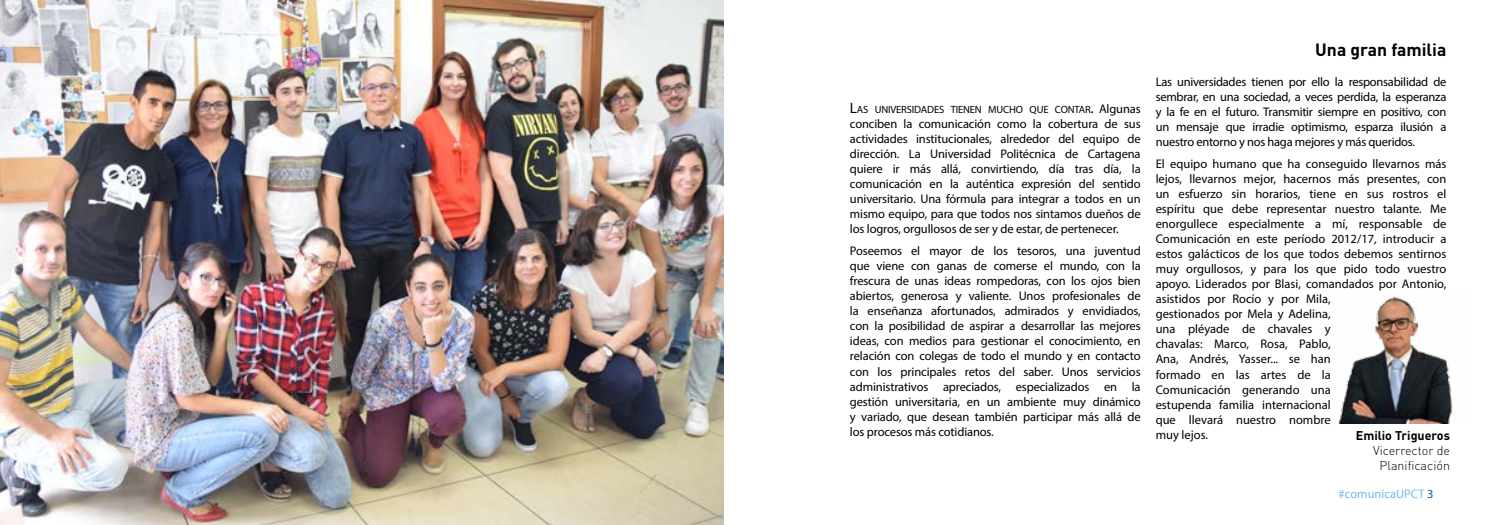
<style>
.page{position:relative;width:1489px;height:525px;background:#fff}
.page>*{position:absolute;margin:0;border:0;box-sizing:border-box;transform-origin:0 0}
.t1{font:700 17.5px "DIN Pro";color:#000}
.t2{font:12.5px/15px "Myriad Pro";color:#000;text-align:justify}
.t3{font:300 12.5px/15px "DIN Pro";color:#000;text-align:center}
.t4{font:700 12.5px "DIN Pro";color:#000}
.t5{font:12.5px "Myriad Pro";color:#77bbe6}
.t6{font:10.5px "Myriad Pro";letter-spacing:-.015em;color:#000}
.s1{font-size:15px}
.s2{font-size:12.5px}
.s3{color:#0067a7}
</style>
<div class="page">
<img style="left:0;top:0;width:723px;height:524px">
<img style="left:1338px;top:296px;width:114px;height:127px">
<p class="t6" style="left:850px;top:103px;width:292px"><span class="s1">L</span>AS UNIVERSIDADES TIENEN MUCHO QUE CONTAR<span class="s1">.</span> <span class="s2">Algunas</span></p>
<p class="t2" style="left:850px;top:116px;width:292px">conciben la comunicación como la cobertura de sus actividades institucionales, alrededor del equipo de dirección. La Universidad Politécnica de Cartagena quiere ir más allá, convirtiendo, día tras día, la comunicación en la auténtica expresión del sentido universitario. Una fórmula para integrar a todos en un mismo equipo, para que todos nos sintamos dueños de los logros, orgullosos de ser y de estar, de pertenecer.</p>
<p class="t2" style="left:850px;top:243px;width:292px">Poseemos el mayor de los tesoros, una juventud que viene con ganas de comerse el mundo, con la frescura de unas ideas rompedoras, con los ojos bien abiertos, generosa y valiente. Unos profesionales de la enseñanza afortunados, admirados y envidiados, con la posibilidad de aspirar a desarrollar las mejores ideas, con medios para gestionar el conocimiento, en relación con colegas de todo el mundo y en contacto con los principales retos del saber. Unos servicios administrativos apreciados, especializados en la gestión universitaria, en un ambiente muy dinámico y variado, que desean también participar más allá de los procesos más cotidianos.</p>
<h1 class="t1" style="left:1315px;top:35px;width:133px">Una gran familia</h1>
<p class="t2" style="left:1155px;top:74px;width:292px">Las universidades tienen por ello la responsabilidad de sembrar, en una sociedad, a veces perdida, la esperanza y la fe en el futuro. Transmitir siempre en positivo, con un mensaje que irradie optimismo, esparza ilusión a nuestro entorno y nos haga mejores y más queridos.</p>
<p class="t2" style="left:1155px;top:156px;width:292px;text-align:left">El equipo humano que ha conseguido llevarnos más lejos, llevarnos mejor, hacernos más presentes, con un esfuerzo sin horarios, tiene en sus rostros el espíritu que debe representar nuestro talante. Me enorgullece especialmente a mí, responsable de Comunicación en este período 2012/17, introducir a estos galácticos de los que todos debemos sentirnos muy orgullosos, y para los que pido todo vuestro apoyo. Liderados por Blasi, comandados por Antonio, asistidos por Rocío y por Mila,<br>gestionados por Mela y Adelina,<br>una pléyade de chavales y<br>chavalas: Marco, Rosa, Pablo,<br>Ana, Andrés, Yasser... se han<br>formado en las artes de la<br>Comunicación generando una<br>estupenda familia internacional<br>que llevará nuestro nombre<br>muy lejos.</p>
<p class="t4" style="left:1355px;top:425px;width:96px">Emilio Trigueros</p>
<p class="t3" style="left:1372px;top:442px;width:78px">Vicerrector de<br>Planificación</p>
<p class="t5" style="left:1338px;top:486px;width:97px">#comunicaUPCT <span class="s3">3</span></p>
</div>
